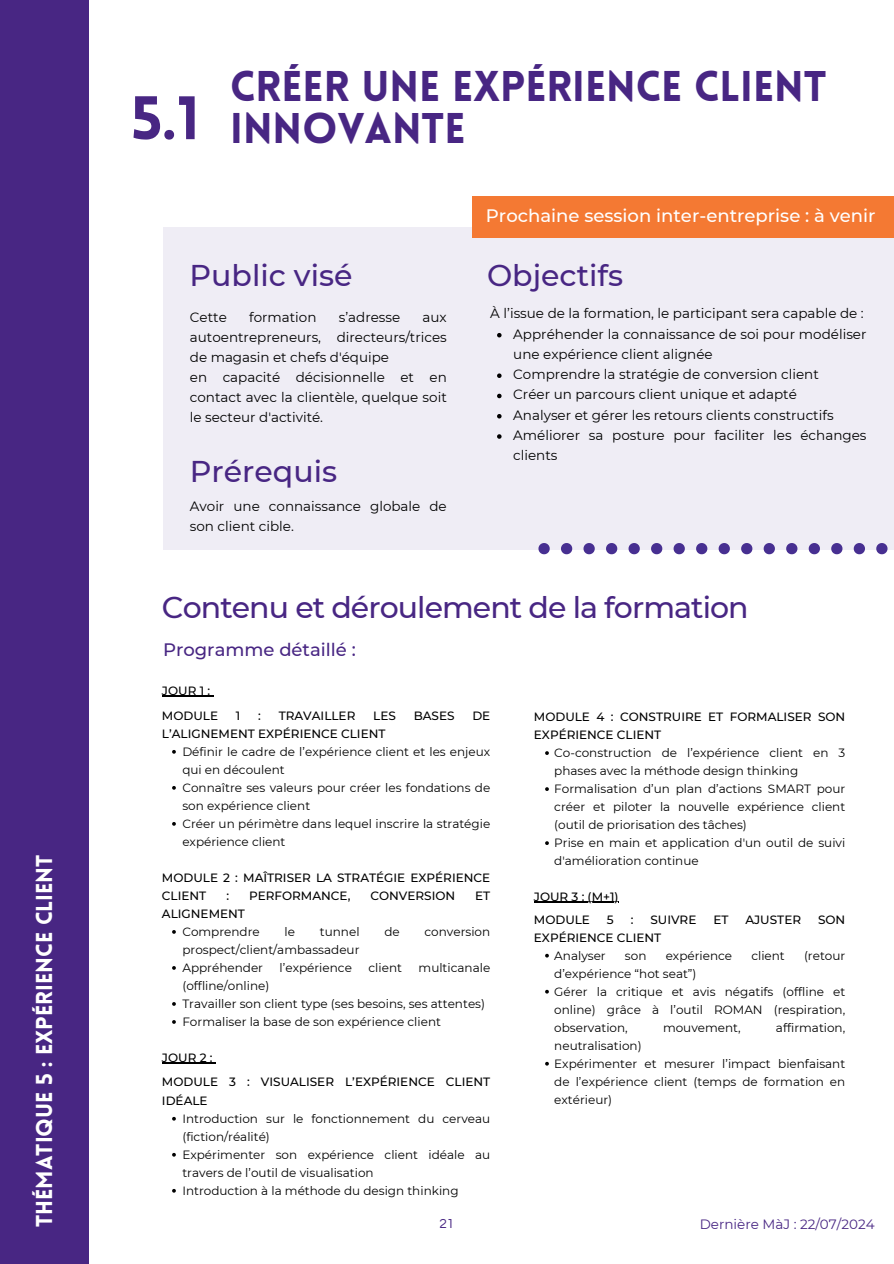
<style>
.page{position:relative;width:894px;height:1264px;background:#fff}
.page>*{position:absolute;margin:0;border:0;box-sizing:border-box;transform-origin:0 0}
.t1{font:900 60px "Lovelo";color:#482683}
.t2{font:900 42px/41.7px "Lovelo";color:#482683}
.t3{font:500 30px "Montserrat";letter-spacing:-.03em;color:#482683}
.t4{font:500 30px "Montserrat";color:#482683}
.t5{font:900 22.5px "Lovelo";color:#fff}
.t6{font:500 18px "Montserrat";color:#fff}
.t7{font:500 18px "Montserrat";color:#482683}
.t8{font:13.5px/20px "Montserrat";color:#000}
.t9{font:13.5px "Montserrat";color:#482683}
.t10{font:13.5px "Questrial";color:#482683}
.t11{font:12px/18px "Montserrat";color:#000}
.t12{font:500 12px/18px "Montserrat";color:#000}
</style>
<div class="page">
<div style="left:163px;top:227px;width:730px;height:322px;background:#efedf5"></div>
<svg style="left:497px;top:333px;width:4px;height:4px"></svg>
<svg style="left:497px;top:373px;width:4px;height:5px"></svg>
<svg style="left:497px;top:394px;width:4px;height:4px"></svg>
<svg style="left:497px;top:414px;width:4px;height:4px"></svg>
<svg style="left:497px;top:434px;width:4px;height:5px"></svg>
<div style="left:0;top:0;width:89px;height:1263px;background:#482683"></div>
<svg style="left:538px;top:543px;width:355px;height:11px"></svg>
<hr style="left:162px;top:695px;width:48px;height:1px;background:#000">
<svg style="left:172px;top:750px;width:4px;height:3px"></svg>
<svg style="left:172px;top:786px;width:4px;height:3px"></svg>
<svg style="left:172px;top:822px;width:4px;height:3px"></svg>
<svg style="left:172px;top:930px;width:4px;height:3px"></svg>
<svg style="left:172px;top:966px;width:4px;height:3px"></svg>
<svg style="left:172px;top:1002px;width:4px;height:3px"></svg>
<svg style="left:172px;top:1020px;width:4px;height:3px"></svg>
<hr style="left:162px;top:1062px;width:50px;height:1px;background:#000">
<svg style="left:172px;top:1116px;width:4px;height:4px"></svg>
<svg style="left:172px;top:1152px;width:4px;height:4px"></svg>
<svg style="left:172px;top:1189px;width:4px;height:3px"></svg>
<svg style="left:545px;top:751px;width:3px;height:4px"></svg>
<svg style="left:545px;top:787px;width:3px;height:4px"></svg>
<svg style="left:545px;top:841px;width:3px;height:4px"></svg>
<hr style="left:533px;top:901px;width:85px;height:1px;background:#000">
<div style="left:472px;top:197px;width:421px;height:41px;background:#f47933"></div>
<p class="t5" style="left:35px;top:1227px;width:374px;rotate:-90deg">Thématique 5 : expérience client</p>
<p class="t1" style="left:131px;top:94px;width:70px">5.1</p>
<p class="t2" style="left:230px;top:70px;width:598px">CRÉER UNE EXPÉRIENCE CLIENT<br>INNOVANTE</p>
<p class="t6" style="left:486px;top:205px;width:391px">Prochaine session inter-entreprise : à venir</p>
<h6 class="t4" style="left:189px;top:257px;width:164px">Public visé</h6>
<p class="t8" style="left:190px;top:307px;width:38px">Cette</p>
<p class="t8" style="left:249px;top:307px;width:69px">formation</p>
<p class="t8" style="left:339px;top:307px;width:63px">s’adresse</p>
<p class="t8" style="left:190px;top:307px;width:258px;text-indent:232px">aux autoentrepreneurs, directeurs/trices de magasin et chefs d'équipe<br>en capacité décisionnelle et en contact avec la clientèle, quelque soit le secteur d'activité.</p>
<p class="t4" style="left:190px;top:453px;width:149px">Prérequis</p>
<p class="t8" style="left:190px;top:496px;width:258px">Avoir une connaissance globale de son client cible.</p>
<h6 class="t4" style="left:487px;top:257px;width:138px">Objectifs</h6>
<p class="t8" style="left:490px;top:303px;width:375px">À l’issue de la formation, le participant sera capable de :</p>
<p class="t8" style="left:513px;top:323px;width:354px">Appréhender la connaissance de soi pour modéliser une expérience client alignée</p>
<p class="t8" style="left:513px;top:364px;width:307px">Comprendre la stratégie de conversion client</p>
<h5 class="t8" style="left:513px;top:384px;width:285px">Créer un parcours client unique et adapté</h5>
<p class="t8" style="left:513px;top:405px;width:322px">Analyser et gérer les retours clients constructifs</p>
<h6 class="t8" style="left:513px;top:425px;width:354px">Améliorer sa posture pour faciliter les échanges clients</h6>
<p class="t3" style="left:162px;top:588px;width:588px">Contenu et déroulement de la formation</p>
<p class="t7" style="left:163px;top:638px;width:194px">Programme détaillé :</p>
<p class="t12" style="left:162px;top:681px;width:50px">JOUR 1 :</p>
<h5 class="t12" style="left:162px;top:706px;width:58px">MODULE</h5>
<h5 class="t12" style="left:236px;top:706px;width:6px">1</h5>
<h5 class="t12" style="left:258px;top:706px;width:4px">:</h5>
<h5 class="t12" style="left:279px;top:706px;width:78px">TRAVAILLER</h5>
<h5 class="t12" style="left:373px;top:706px;width:24px">LES</h5>
<h5 class="t12" style="left:413px;top:706px;width:42px">BASES</h5>
<h5 class="t12" style="left:472px;top:706px;width:19px">DE</h5>
<h5 class="t12" style="left:162px;top:724px;width:225px">L’ALIGNEMENT EXPÉRIENCE CLIENT</h5>
<p class="t11" style="left:182px;top:742px;width:309px">Définir le cadre de l’expérience client et les enjeux qui en découlent</p>
<p class="t11" style="left:182px;top:778px;width:309px">Connaître ses valeurs pour créer les fondations de son expérience client</p>
<p class="t11" style="left:182px;top:814px;width:309px">Créer un périmètre dans lequel inscrire la stratégie expérience client</p>
<p class="t12" style="left:162px;top:868px;width:330px">MODULE 2 : MAÎTRISER LA STRATÉGIE EXPÉRIENCE<br>CLIENT</p>
<p class="t12" style="left:226px;top:886px;width:4px">:</p>
<p class="t12" style="left:249px;top:886px;width:103px">PERFORMANCE,</p>
<p class="t12" style="left:370px;top:886px;width:86px">CONVERSION</p>
<p class="t12" style="left:475px;top:886px;width:17px">ET</p>
<p class="t12" style="left:162px;top:904px;width:84px">ALIGNEMENT</p>
<p class="t11" style="left:182px;top:922px;width:79px">Comprendre</p>
<p class="t11" style="left:284px;top:922px;width:12px">le</p>
<p class="t11" style="left:320px;top:922px;width:41px">tunnel</p>
<p class="t11" style="left:384px;top:922px;width:17px">de</p>
<p class="t11" style="left:424px;top:922px;width:67px">conversion</p>
<p class="t11" style="left:182px;top:940px;width:178px">prospect/client/ambassadeur</p>
<p class="t11" style="left:182px;top:958px;width:82px">Appréhender</p>
<p class="t11" style="left:279px;top:958px;width:74px">l’expérience</p>
<p class="t11" style="left:368px;top:958px;width:35px">client</p>
<p class="t11" style="left:418px;top:958px;width:73px">multicanale</p>
<p class="t11" style="left:182px;top:976px;width:88px">(offline/online)</p>
<p class="t11" style="left:182px;top:994px;width:304px">Travailler son client type (ses besoins, ses attentes)</p>
<p class="t11" style="left:182px;top:1012px;width:260px">Formaliser la base de son expérience client</p>
<p class="t12" style="left:162px;top:1048px;width:52px">JOUR 2 :</p>
<p class="t12" style="left:162px;top:1073px;width:330px">MODULE 3 : VISUALISER L’EXPÉRIENCE CLIENT<br>IDÉALE</p>
<p class="t11" style="left:182px;top:1109px;width:309px">Introduction sur le fonctionnement du cerveau (fiction/réalité)</p>
<p class="t11" style="left:182px;top:1145px;width:309px">Expérimenter son expérience client idéale au travers de l’outil de visualisation</p>
<p class="t11" style="left:182px;top:1181px;width:278px">Introduction à la méthode du design thinking</p>
<p class="t12" style="left:533px;top:707px;width:313px">MODULE 4 : CONSTRUIRE ET FORMALISER SON<br>EXPÉRIENCE CLIENT</p>
<p class="t11" style="left:554px;top:743px;width:292px">Co-construction de l’expérience client en 3 phases avec la méthode design thinking</p>
<p class="t11" style="left:554px;top:779px;width:292px;text-align:justify">Formalisation d’un plan d’actions SMART pour créer et piloter la nouvelle expérience client (outil de priorisation des tâches)</p>
<p class="t11" style="left:554px;top:833px;width:292px">Prise en main et application d'un outil de suivi d'amélioration continue</p>
<p class="t12" style="left:533px;top:887px;width:86px">JOUR 3 : (M+1)</p>
<p class="t12" style="left:533px;top:910px;width:58px">MODULE</p>
<p class="t12" style="left:606px;top:910px;width:8px">5</p>
<p class="t12" style="left:630px;top:910px;width:4px">:</p>
<p class="t12" style="left:650px;top:910px;width:47px">SUIVRE</p>
<p class="t12" style="left:713px;top:910px;width:17px">ET</p>
<p class="t12" style="left:745px;top:910px;width:57px">AJUSTER</p>
<p class="t12" style="left:817px;top:910px;width:29px">SON</p>
<p class="t12" style="left:533px;top:928px;width:129px">EXPÉRIENCE CLIENT</p>
<p class="t11" style="left:554px;top:946px;width:53px">Analyser</p>
<p class="t11" style="left:624px;top:946px;width:23px">son</p>
<p class="t11" style="left:665px;top:946px;width:68px">expérience</p>
<p class="t11" style="left:751px;top:946px;width:35px">client</p>
<p class="t11" style="left:803px;top:946px;width:43px">(retour</p>
<p class="t11" style="left:554px;top:964px;width:144px">d’expérience “hot seat”)</p>
<p class="t11" style="left:554px;top:982px;width:292px;text-align:justify">Gérer la critique et avis négatifs (offline et online) grâce à l’outil ROMAN (respiration, observation,</p>
<p class="t11" style="left:662px;top:1018px;width:79px">mouvement,</p>
<p class="t11" style="left:775px;top:1018px;width:71px">affirmation,</p>
<p class="t11" style="left:554px;top:1036px;width:89px">neutralisation)</p>
<p class="t11" style="left:554px;top:1054px;width:292px;text-align:justify">Expérimenter et mesurer l’impact bienfaisant de l’expérience client (temps de formation en extérieur)</p>
<p class="t10" style="left:439px;top:1216px;width:16px">21</p>
<p class="t9" style="left:699px;top:1216px;width:176px">Dernière MàJ : 22/07/2024</p>
</div>
